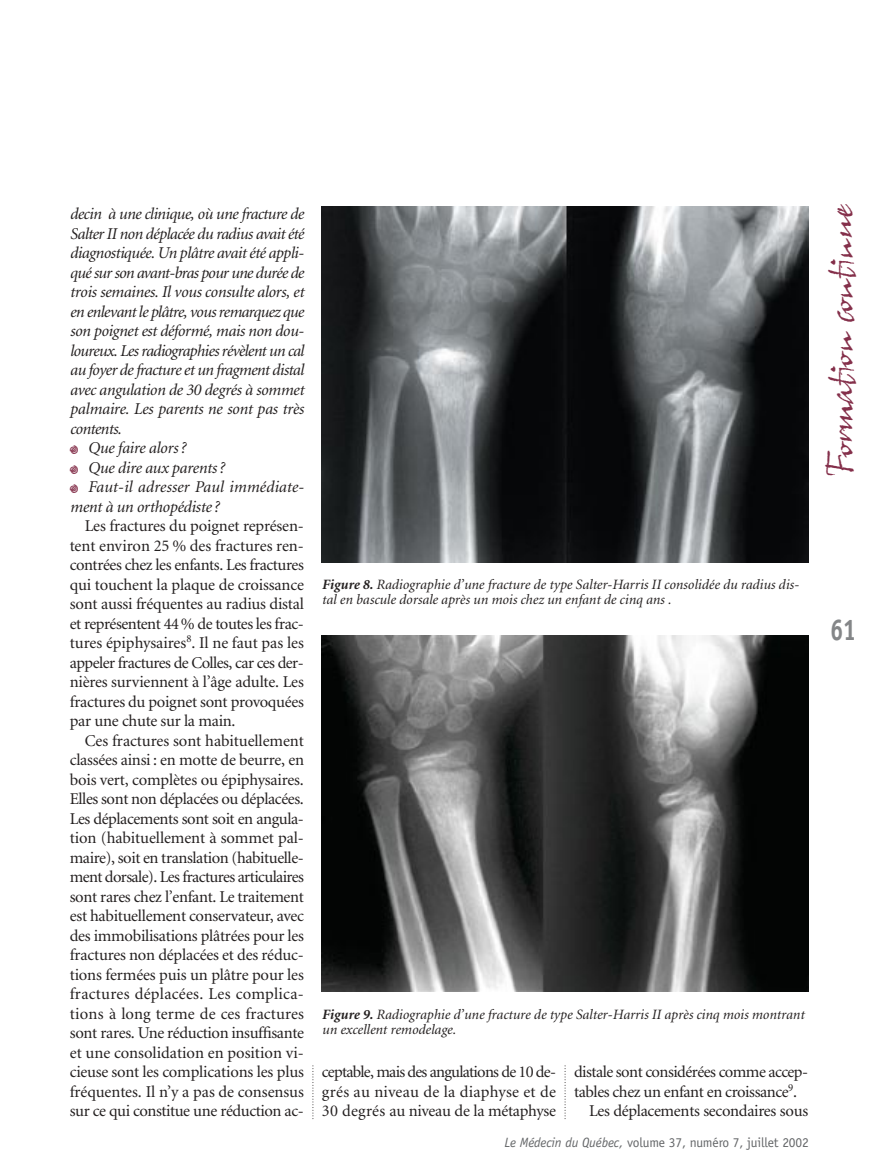
<style>
.page{position:relative;width:878px;height:1175px;background:#fff}
.page>*{position:absolute;margin:0;border:0;box-sizing:border-box;transform-origin:0 0}
.t1{font:36px "John Handy Plain";letter-spacing:-.055em;color:#842f4a}
.t2{font:700 30px "Officina Sans";color:#848688;scale:.8 1}
.t3{font:16.5px/19.5px "Minion";letter-spacing:-.02em;color:#231f1f;text-align:justify}
.t4{font:italic 16.5px/19.5px "Minion";letter-spacing:-.03em;color:#231f1f}
.t5{font:italic 14.25px/15px "Minion";color:#231f1f}
.t6{font:13.5px "Officina Sans";letter-spacing:-.01em;color:#656769}
.s1{font-family:"Mini Pics Confetti";font-weight:800;font-style:normal;font-size:10.5px;color:#842f4a}
.s2{font-weight:700}
.s3{font-style:italic}
</style>
<div class="page">
<svg style="left:312px;top:1065px;width:1px;height:54px"></svg>
<svg style="left:564px;top:1065px;width:1px;height:54px"></svg>
<img style="left:322px;top:206px;width:486px;height:356px">
<img style="left:322px;top:635px;width:486px;height:357px">
<p class="t4" style="left:70px;top:205px;width:236px">decin à une clinique, où une fracture de Salter II non déplacée du radius avait été diagnostiquée. Un plâtre avait été appli&shy;qué sur son avant-bras pour une durée de trois semaines. Il vous consulte alors, et en enlevant le plâtre, vous remarquez que son poignet est déformé, mais non dou&shy;loureux. Les radiographies révèlent un cal au foyer de fracture et un fragment distal avec angulation de 30 degrés à sommet palmaire. Les parents ne sont pas très contents.<br><span class="s1">i</span> Que faire alors ?<br><span class="s1">i</span> Que dire aux parents ?<br><span class="s1">i</span> Faut-il adresser Paul immédiate&shy;ment à un orthopédiste ?</p>
<p class="t3" style="left:70px;top:517px;width:236px;text-indent:15px">Les fractures du poignet représen&shy;tent environ 25 % des fractures ren&shy;contrées chez les enfants. Les fractures qui touchent la plaque de croissance sont aussi fréquentes au radius distal et représentent 44 % de toutes les frac&shy;tures épiphysaires<sup>8</sup>. Il ne faut pas les appeler fractures de Colles, car ces der&shy;nières surviennent à l’âge adulte. Les fractures du poignet sont provoquées par une chute sur la main.</p>
<p class="t3" style="left:70px;top:732px;width:236px;text-indent:15px">Ces fractures sont habituellement classées ainsi : en motte de beurre, en bois vert, complètes ou épiphysaires.<br>Elles sont non déplacées ou déplacées.<br>Les déplacements sont soit en angula&shy;tion (habituellement à sommet pal&shy;maire), soit en translation (habituelle&shy;ment dorsale). Les fractures articulaires sont rares chez l’enfant. Le traitement est habituellement conservateur, avec des immobilisations plâtrées pour les fractures non déplacées et des réduc&shy;tions fermées puis un plâtre pour les fractures déplacées. Les complica&shy;tions à long terme de ces fractures sont rares. Une réduction insuffisante et une consolidation en position vi&shy;cieuse sont les complications les plus fréquentes. Il n’y a pas de consensus sur ce qui constitue une réduction ac-</p>
<p class="t5" style="left:322px;top:578px;width:478px"><span class="s2">Figure 8.</span> Radiographie d’une fracture de type Salter-Harris II consolidée du radius dis&shy;tal en bascule dorsale après un mois chez un enfant de cinq ans .</p>
<p class="t5" style="left:322px;top:1007px;width:484px"><span class="s2">Figure 9.</span> Radiographie d’une fracture de type Salter-Harris II après cinq mois montrant un excellent remodelage.</p>
<p class="t3" style="left:322px;top:1063px;width:236px">ceptable, mais des angulations de 10 de&shy;grés au niveau de la diaphyse et de 30 degrés au niveau de la métaphyse</p>
<p class="t3" style="left:574px;top:1063px;width:236px">distale sont considérées comme accep-</p>
<p class="t3" style="left:574px;top:1083px;width:224px">tables chez un enfant en croissance<sup>9</sup>.</p>
<p class="t3" style="left:589px;top:1102px;width:220px">Les déplacements secondaires sous</p>
<p class="t6" style="left:504px;top:1137px;width:306px"><span class="s3">Le Médecin du Québec,</span> volume 37, numéro 7, juillet 2002</p>
<h1 class="t1" style="left:825px;top:475px;width:273px;rotate:-90deg">Formation continue</h1>
<h2 class="t2" style="left:830px;top:618px;width:34px">61</h2>
</div>
